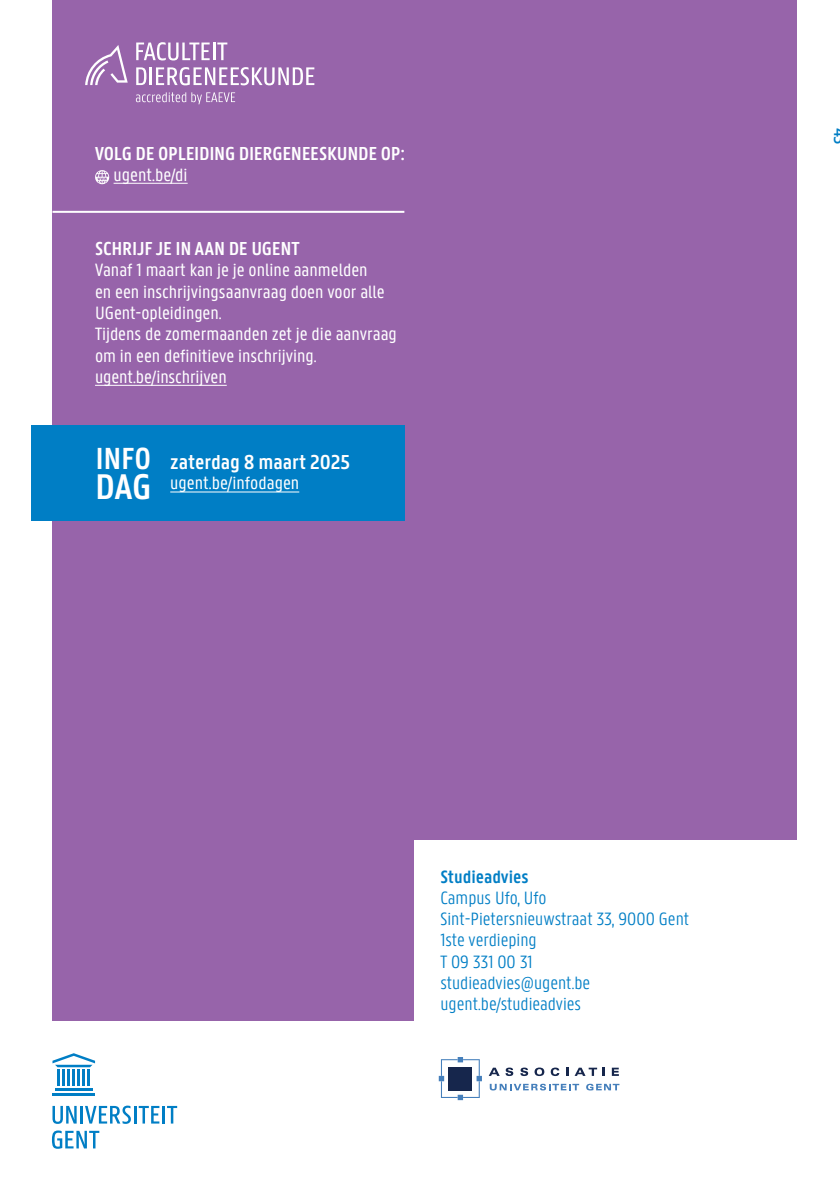
<style>
.page{position:relative;width:840px;height:1191px;background:#fff}
.page>*{position:absolute;margin:0;border:0;box-sizing:border-box;transform-origin:0 0}
.t1{font:600 38px "U Gent Panno Text";color:#fff}
.t2{font:600 32.4px "U Gent Panno Text";color:#fff}
.t3{font:600 21.6px "U Gent Panno Text";letter-spacing:-.005em;color:#fff}
.t4{font:600 20px "U Gent Panno Text";letter-spacing:-.01em;color:#fff}
.t5{font:19px/21.2px "U Gent Panno Text";color:#fff}
.t6{font:300 19px/21.2px "U Gent Panno Text";color:#007ec5}
.t7{font:600 19px "U Gent Panno Text";color:#007ec5}
</style>
<div class="page">
<div style="left:52px;top:0;width:745px;height:1020px;background:#9764aa"></div>
<svg style="left:438px;top:1057px;width:43px;height:43px"></svg>
<svg style="left:488px;top:1067px;width:11px;height:9px"></svg>
<svg style="left:505px;top:1067px;width:8px;height:9px"></svg>
<svg style="left:520px;top:1067px;width:8px;height:9px"></svg>
<svg style="left:534px;top:1067px;width:10px;height:9px"></svg>
<svg style="left:550px;top:1067px;width:9px;height:9px"></svg>
<svg style="left:566px;top:1067px;width:2px;height:9px"></svg>
<svg style="left:574px;top:1067px;width:22px;height:9px"></svg>
<svg style="left:602px;top:1067px;width:2px;height:9px"></svg>
<svg style="left:611px;top:1067px;width:7px;height:9px"></svg>
<svg style="left:489px;top:1083px;width:90px;height:7px"></svg>
<svg style="left:586px;top:1083px;width:33px;height:7px"></svg>
<hr style="left:72px;top:1069px;width:3px;height:17px;background:#007ec5">
<hr style="left:67px;top:1069px;width:3px;height:17px;background:#007ec5">
<hr style="left:62px;top:1069px;width:3px;height:17px;background:#007ec5">
<hr style="left:57px;top:1069px;width:3px;height:17px;background:#007ec5">
<hr style="left:77px;top:1069px;width:3px;height:17px;background:#007ec5">
<hr style="left:82px;top:1069px;width:3px;height:17px;background:#007ec5">
<hr style="left:87px;top:1069px;width:3px;height:17px;background:#007ec5">
<hr style="left:55px;top:1088px;width:37px;height:3px;background:#007ec5">
<hr style="left:52px;top:1093px;width:43px;height:3px;background:#007ec5">
<svg style="left:52px;top:1053px;width:43px;height:14px"></svg>
<svg style="left:52px;top:1106px;width:25px;height:17px"></svg>
<hr style="left:80px;top:1106px;width:3px;height:17px;background:#007ec5">
<svg style="left:85px;top:1105px;width:74px;height:18px"></svg>
<hr style="left:162px;top:1106px;width:3px;height:17px;background:#007ec5">
<svg style="left:167px;top:1106px;width:10px;height:17px"></svg>
<svg style="left:52px;top:1130px;width:47px;height:18px"></svg>
<div style="left:414px;top:840px;width:425px;height:191px;background:#fff"></div>
<svg style="left:136px;top:92px;width:99px;height:12px"></svg>
<svg style="left:136px;top:42px;width:91px;height:18px"></svg>
<svg style="left:136px;top:67px;width:178px;height:18px"></svg>
<svg style="left:85px;top:45px;width:43px;height:40px"></svg>
<hr style="left:113px;top:183px;width:74px;height:1px;background:#fff">
<svg style="left:95px;top:170px;width:14px;height:14px"></svg>
<hr style="left:52px;top:211px;width:352px;height:2px;background:#fff">
<hr style="left:95px;top:385px;width:132px;height:1px;background:#fff">
<div style="left:31px;top:425px;width:373px;height:96px;background:#007ec5"></div>
<hr style="left:170px;top:491px;width:129px;height:1px;background:#fff">
<p class="t4" style="left:95px;top:141px;width:311px">VOLG DE OPLEIDING DIERGENEESKUNDE OP:</p>
<p class="t5" style="left:113px;top:164px;width:76px">ugent.be/di</p>
<p class="t4" style="left:95px;top:237px;width:206px">SCHRIJF JE IN AAN DE UGENT</p>
<p class="t5" style="left:95px;top:259px;width:303px">Vanaf 1 maart kan je je online aanmelden<br>en een inschrijvingsaanvraag doen voor alle UGent-opleidingen.<br>Tijdens de zomer maanden zet je die aanvraag om in een definitieve inschrijving. ugent.be/inschrijven</p>
<h2 class="t2" style="left:95px;top:438px;width:57px">INFO</h2>
<h1 class="t1" style="left:95px;top:464px;width:58px">DAG</h1>
<p class="t3" style="left:170px;top:449px;width:181px">zaterdag 8 maart 2025</p>
<p class="t5" style="left:170px;top:472px;width:130px">ugent.be/infodagen</p>
<p class="t7" style="left:440px;top:865px;width:90px">Studieadvies</p>
<p class="t6" style="left:440px;top:887px;width:250px">Campus Ufo, Ufo<br>Sint-Pietersnieuwstraat 33, 9000 Gent<br>1ste verdieping<br>T 09 331 00 31<br>studieadvies@ugent.be ugent.be/studieadvies</p>
</div>
